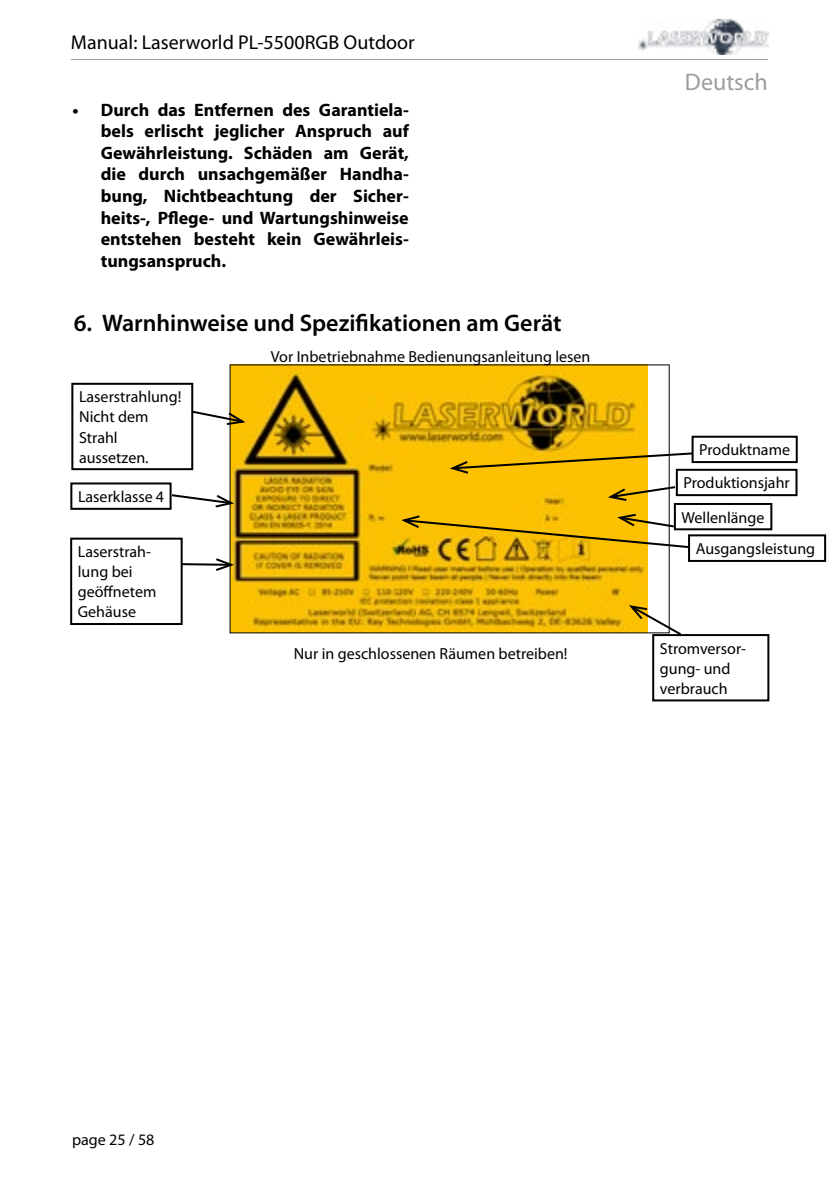
<style>
.page{position:relative;width:840px;height:1191px;background:#fff}
.page>*{position:absolute;margin:0;border:0;box-sizing:border-box;transform-origin:0 0}
.t1{font:600 24px "Myriad Pro";color:#000}
.t2{font:24px "Myriad Pro";color:#9d9d9c}
.t3{font:20px "Myriad Pro";color:#000}
.t4{font:700 18px/21.6px "Myriad Pro";color:#000;text-align:justify}
.t5{font:16px/20px "Myriad Pro";color:#000}
</style>
<div class="page">
<hr style="left:71px;top:59px;width:696px;height:1px;background:#9d9d9c">
<img style="left:638px;top:20px;width:129px;height:35px">
<img style="left:231px;top:366px;width:415px;height:265px">
<div style="left:71px;top:383px;width:122px;height:87px;border:2px solid #000"></div>
<div style="left:70px;top:482px;width:101px;height:28px;border:2px solid #000"></div>
<div style="left:70px;top:537px;width:112px;height:88px;border:2px solid #000"></div>
<div style="left:651px;top:634px;width:118px;height:67px;border:2px solid #000"></div>
<div style="left:691px;top:436px;width:106px;height:27px;border:2px solid #000"></div>
<div style="left:673px;top:503px;width:98px;height:27px;border:2px solid #000"></div>
<div style="left:675px;top:469px;width:122px;height:27px;border:2px solid #000"></div>
<svg style="left:626px;top:603px;width:57px;height:34px"></svg>
<svg style="left:604px;top:485px;width:73px;height:17px"></svg>
<svg style="left:170px;top:493px;width:67px;height:16px"></svg>
<svg style="left:180px;top:556px;width:57px;height:16px"></svg>
<svg style="left:190px;top:409px;width:58px;height:17px"></svg>
<svg style="left:446px;top:451px;width:247px;height:24px;background:#e2b628"></svg>
<div style="left:687px;top:534px;width:138px;height:28px;border:2px solid #000"></div>
<svg style="left:398px;top:512px;width:293px;height:37px;background:#deb122"></svg>
<p class="t3" style="left:71px;top:30px;width:345px">Manual: Laserworld PL-5500RGB Outdoor</p>
<p class="t4" style="left:101px;top:98px;width:309px;text-indent:-28px">• Durch das Entfernen des Garantiela&shy;bels erlischt jeglicher Anspruch auf Gewährleistung. Schäden am Gerät, die durch unsachgemäßer Handha&shy;bung, Nichtbeachtung der Sicher&shy;heits-, Pflege- und Wartungshinweise entstehen besteht kein Gewährleis&shy;tungsanspruch.</p>
<h1 class="t1" style="left:74px;top:307px;width:489px">6. Warnhinweise und Spezifikationen am Gerät</h1>
<p class="t5" style="left:79px;top:387px;width:104px">Laserstrahlung!<br>Nicht dem<br>Strahl aussetzen.</p>
<p class="t5" style="left:78px;top:486px;width:87px">Laserklasse 4</p>
<p class="t5" style="left:78px;top:542px;width:80px">Laserstrah&shy;lung bei geöffnetem<br>Gehäuse</p>
<p class="t5" style="left:271px;top:346px;width:321px">Vor Inbetriebnahme Bedienungsanleitung lesen</p>
<p class="t5" style="left:293px;top:643px;width:275px">Nur in geschlossenen Räumen betreiben!</p>
<h1 class="t2" style="left:684px;top:67px;width:84px">Deutsch</h1>
<p class="t5" style="left:698px;top:440px;width:92px">Produktname</p>
<p class="t5" style="left:683px;top:473px;width:108px">Produktionsjahr</p>
<p class="t5" style="left:681px;top:507px;width:84px">Wellenlänge</p>
<p class="t5" style="left:695px;top:538px;width:121px">Ausgangsleistung</p>
<p class="t5" style="left:659px;top:638px;width:88px">Stromversor&shy;gung- und verbrauch</p>
<p class="t5" style="left:72px;top:1129px;width:84px">page 25 / 58</p>
</div>
